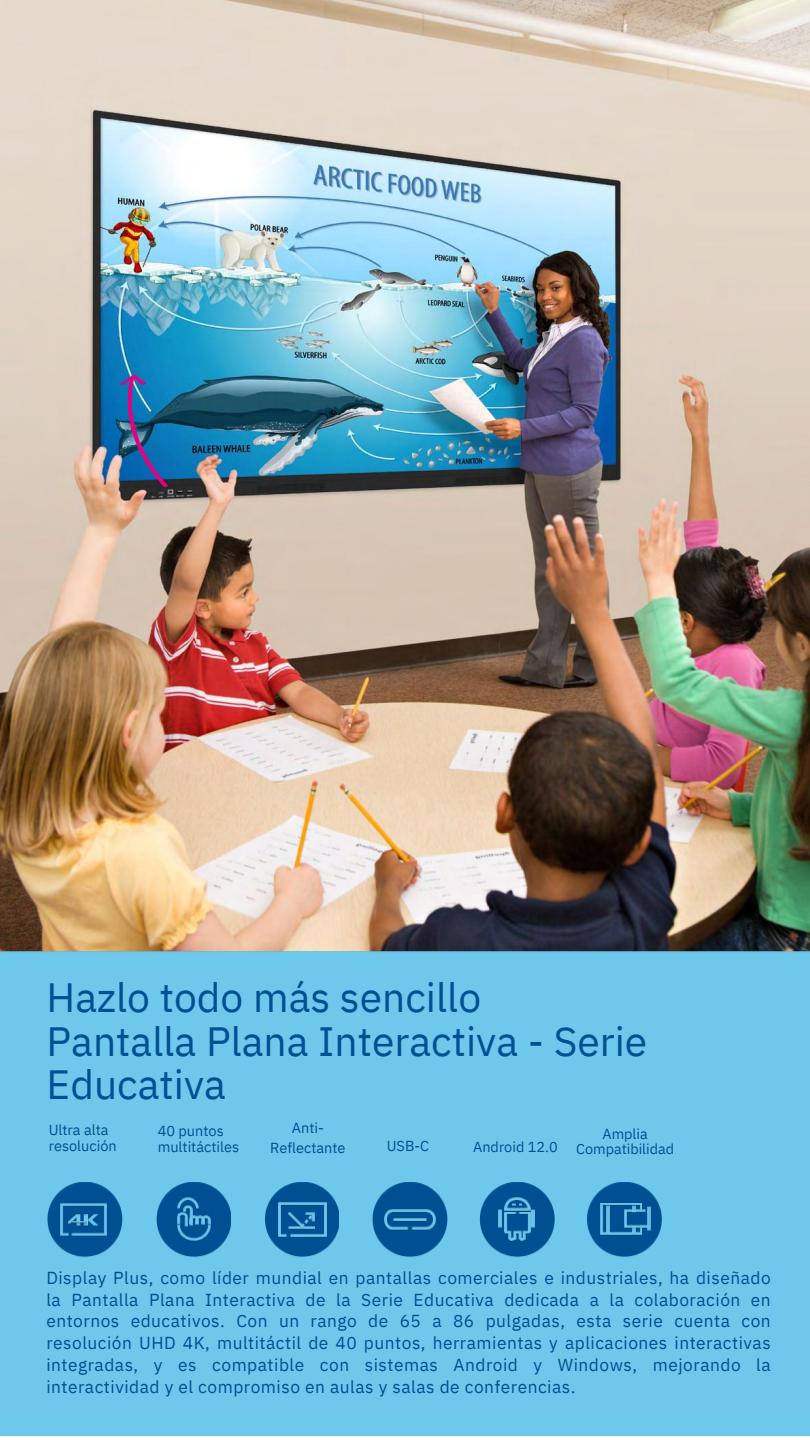
<style>
.page{position:relative;width:810px;height:1440px;background:#fff}
.page>*{position:absolute;margin:0;border:0;box-sizing:border-box;transform-origin:0 0}
.t1{font:40.8px/43.5px "IBM Plex Sans";color:#004f93}
.t2{font:17.3px/21.8px "IBM Plex Sans";letter-spacing:.03em;color:#004f93;text-align:justify}
.t3{font:14.5px/15.8px "IBM Plex Sans";color:#004f93}
.t4{font:14.4px/15px "IBM Plex Sans";color:#004f93;text-align:center}
.s1{color:#6dc8eb}
</style>
<div class="page">
<img style="left:0;top:0;width:810px;height:1437px">
<img style="left:122px;top:370px;width:51px;height:123px">
<svg style="left:115px;top:370px;width:12px;height:20px"></svg>
<svg style="left:127px;top:370px;width:24px;height:20px"></svg>
<img style="left:47px;top:1182px;width:75px;height:76px">
<img style="left:61px;top:1204px;width:46px;height:32px">
<img style="left:156px;top:1182px;width:75px;height:76px">
<img style="left:178px;top:1226px;width:33px;height:15px">
<svg style="left:193px;top:1216px;width:18px;height:10px"></svg>
<img style="left:184px;top:1210px;width:9px;height:16px">
<img style="left:178px;top:1213px;width:10px;height:15px">
<img style="left:178px;top:1198px;width:21px;height:12px">
<img style="left:264px;top:1182px;width:75px;height:76px">
<img style="left:278px;top:1202px;width:49px;height:35px">
<img style="left:304px;top:1226px;width:11px;height:4px">
<svg style="left:305px;top:1213px;width:9px;height:10px"></svg>
<img style="left:304px;top:1214px;width:9px;height:14px">
<img style="left:287px;top:1212px;width:17px;height:18px">
<img style="left:587px;top:1182px;width:74px;height:76px">
<img style="left:600px;top:1203px;width:42px;height:33px">
<img style="left:607px;top:1205px;width:3px;height:29px">
<svg style="left:632px;top:1205px;width:3px;height:5px"></svg>
<svg style="left:632px;top:1229px;width:3px;height:5px"></svg>
<img style="left:624px;top:1210px;width:23px;height:19px">
<img style="left:647px;top:1207px;width:3px;height:25px">
<img style="left:479px;top:1182px;width:75px;height:76px">
<img style="left:504px;top:1197px;width:27px;height:45px">
<img style="left:499px;top:1210px;width:3px;height:19px">
<svg style="left:512px;top:1203px;width:10px;height:4px"></svg>
<img style="left:532px;top:1210px;width:3px;height:19px">
<img style="left:373px;top:1182px;width:75px;height:76px">
<img style="left:385px;top:1210px;width:51px;height:20px">
<img style="left:393px;top:1218px;width:34px;height:4px">
<p class="t1" style="left:47px;top:975px;width:602px">Hazlo todo más sencillo<br>Pantalla Plana Interactiva - Serie<br>Educativa <span class="s1">OPS</span></p>
<p class="t3" style="left:49px;top:1122px;width:70px">Ultra alta resolución</p>
<p class="t3" style="left:158px;top:1123px;width:83px">40 puntos multitáctiles</p>
<p class="t3" style="left:270px;top:1117px;width:77px;line-height:20.2px;text-align:center">Anti-<br>Reflectante</p>
<p class="t4" style="left:576px;top:1126px;width:99px">Amplia<br>Compatibilidad</p>
<p class="t3" style="left:387px;top:1138px;width:44px">USB-C</p>
<p class="t4" style="left:473px;top:1139px;width:86px">Android 12.0</p>
<p class="t2" style="left:46px;top:1267px;width:726px">Display Plus, como líder mundial en pantallas comerciales e industriales, ha diseñado la Pantalla Plana Interactiva de la Serie Educativa dedicada a la colaboración en entornos educativos. Con un rango de 65 a 86 pulgadas, esta serie cuenta con resolución UHD 4K, multitáctil de 40 puntos, herramientas y aplicaciones interactivas integradas, y es compatible con sistemas Android y Windows, mejorando la interactividad y el compromiso en aulas y salas de conferencias.</p>
</div>
